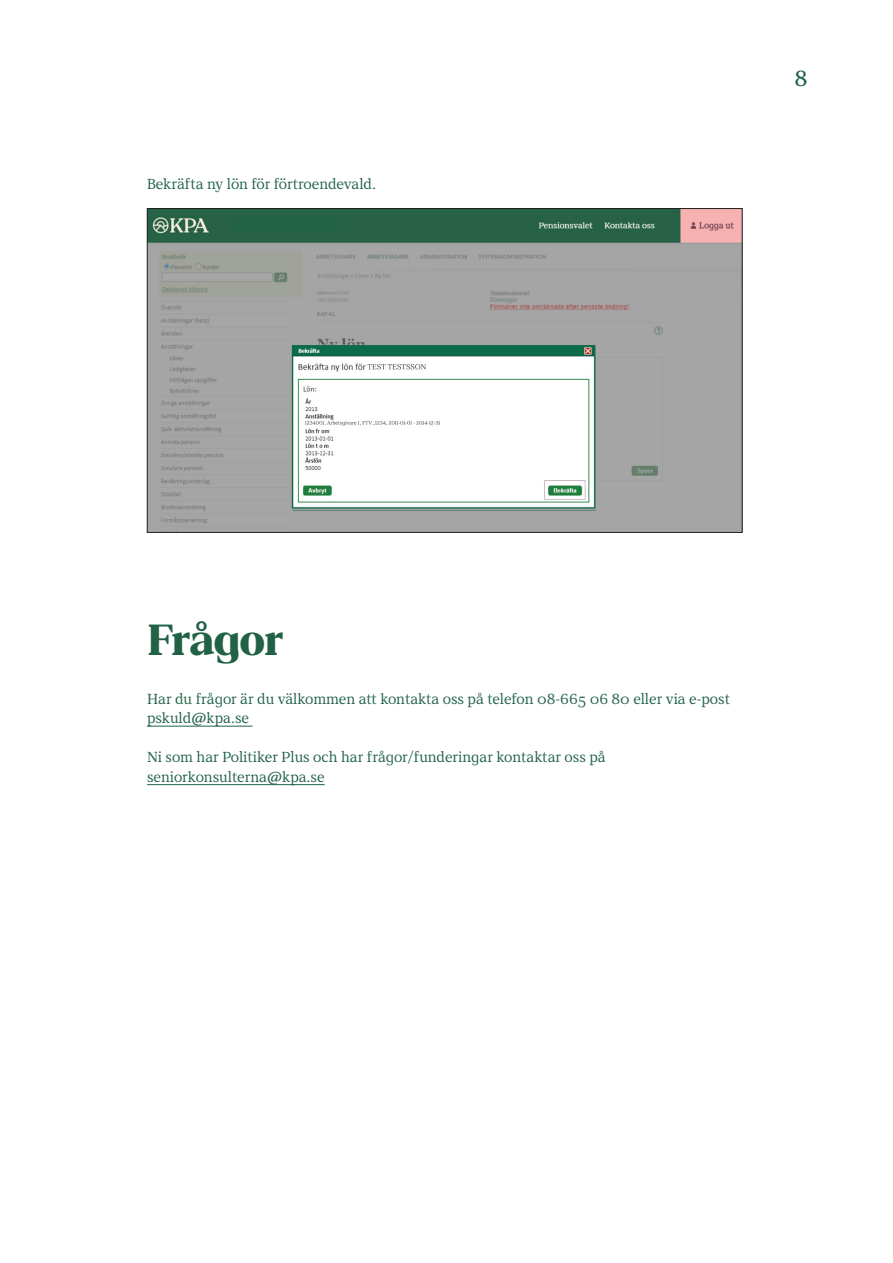
<style>
.page{position:relative;width:893px;height:1263px;background:#fff}
.page>*{position:absolute;margin:0;border:0;box-sizing:border-box;transform-origin:0 0}
.Rubrik_2_30_34__Display_Black{font:900 45px "KPA Display";letter-spacing:-.02em;color:#216247}
.t1{font:22.5px "KPA";color:#216247}
.Brödtext_10_13{font:15px/19.5px "KPA";color:#216247}
</style>
<div class="page">
<hr style="left:147px;top:726px;width:105px;height:1px;background:#216247">
<hr style="left:147px;top:784px;width:178px;height:1px;background:#216247">
<img style="left:149px;top:210px;width:591px;height:321px">
<p class="Brödtext_10_13" style="left:147px;top:174px;width:231px">Bekräfta ny lön för förtroendevald.</p>
<h2 class="t1" style="left:794px;top:65px;width:15px">8</h2>
<p class="Rubrik_2_30_34__Display_Black" style="left:147px;top:613px;width:138px">Frågor</p>
<p class="Brödtext_10_13" style="left:147px;top:689px;width:585px">Har du frågor är du välkommen att kontakta oss på telefon 08-665 06 80 eller via e-post pskuld@kpa.se</p>
<p class="Brödtext_10_13" style="left:147px;top:747px;width:460px">Ni som har Politiker Plus och har frågor/funderingar kontaktar oss på seniorkonsulterna@kpa.se</p>
</div>
